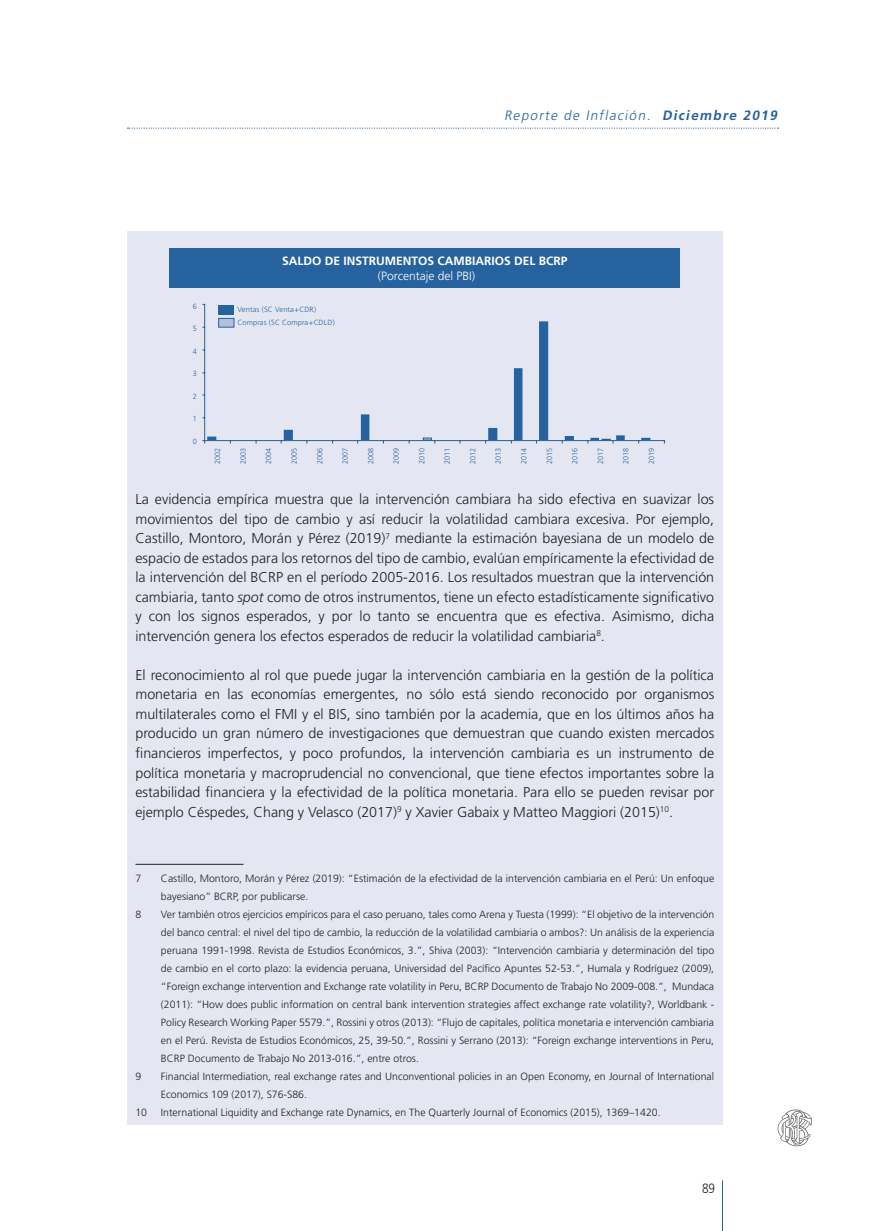
<style>
.page{position:relative;width:893px;height:1231px;background:#fff}
.page>*{position:absolute;margin:0;border:0;box-sizing:border-box;transform-origin:0 0}
.t1{font:300 14.25px/19.5px "Frutiger";color:#231f20;text-align:justify}
.t2{font:italic 300 13.5px "Frutiger";color:#26629d}
.t3{font:300 13.5px "Frutiger";color:#231f20;scale:.88 1}
.t4{font:700 12px "Frutiger";color:#fff}
.t5{font:300 12px "Frutiger";color:#fff}
.t6{font:300 10.5px/18px "Frutiger";color:#231f20}
.t7{font:300 7.5px "Frutiger";color:#26629d;scale:.96 1}
.t8{font:300 7.5px/12.8px "Frutiger";color:#26629d}
.s1{font-weight:700}
.s2{font-style:italic}
</style>
<div class="page">
<svg style="left:127px;top:127px;width:651px;height:2px"></svg>
<hr style="left:722px;top:1179px;width:1px;height:51px;background:#26629d">
<svg style="left:777px;top:1109px;width:34px;height:37px"></svg>
<div style="left:127px;top:231px;width:595px;height:893px;background:#e4e7f2"></div>
<hr style="left:135px;top:863px;width:108px;height:1px;background:#231f20">
<div style="left:218px;top:305px;width:16px;height:9px;background:#26629d"></div>
<div style="left:218px;top:318px;width:16px;height:9px;background:#b3bfdb;border:1px solid #26629d"></div>
<div style="left:169px;top:248px;width:511px;height:40px;background:#26629d"></div>
<svg style="left:207px;top:321px;width:443px;height:119px"></svg>
<hr style="left:204px;top:304px;width:1px;height:136px;background:#26629d">
<hr style="left:205px;top:440px;width:459px;height:1px;background:#26629d">
<svg style="left:423px;top:437px;width:12px;height:6px"></svg>
<svg style="left:601px;top:439px;width:12px;height:4px"></svg>
<p class="t2" style="left:504px;top:107px;width:277px">Reporte de Inflación. <span class="s1">Diciembre 2019</span></p>
<p class="t7" style="left:193px;top:302px;width:6px">6</p>
<p class="t7" style="left:193px;top:324px;width:6px">5</p>
<p class="t7" style="left:193px;top:347px;width:6px">4</p>
<p class="t7" style="left:193px;top:369px;width:6px">3</p>
<p class="t7" style="left:193px;top:392px;width:6px">2</p>
<p class="t7" style="left:193px;top:414px;width:6px">1</p>
<p class="t7" style="left:193px;top:437px;width:6px">0</p>
<p class="t4" style="left:282px;top:254px;width:287px">SALDO DE INSTRUMENTOS CAMBIARIOS DEL BCRP</p>
<p class="t5" style="left:378px;top:269px;width:99px">(Porcentaje del PBI)</p>
<p class="t8" style="left:237px;top:303px;width:99px">Ventas (SC Venta+CDR)<br>Compras (SC Compra+CDLD)</p>
<p class="t7" style="left:213px;top:464px;width:18px;rotate:-90deg">2002</p>
<p class="t7" style="left:239px;top:464px;width:18px;rotate:-90deg">2003</p>
<p class="t7" style="left:264px;top:464px;width:18px;rotate:-90deg">2004</p>
<p class="t7" style="left:290px;top:464px;width:18px;rotate:-90deg">2005</p>
<p class="t7" style="left:315px;top:464px;width:18px;rotate:-90deg">2006</p>
<p class="t7" style="left:341px;top:464px;width:18px;rotate:-90deg">2007</p>
<p class="t7" style="left:366px;top:464px;width:18px;rotate:-90deg">2008</p>
<p class="t7" style="left:392px;top:464px;width:18px;rotate:-90deg">2009</p>
<p class="t7" style="left:417px;top:464px;width:18px;rotate:-90deg">2010</p>
<p class="t7" style="left:443px;top:464px;width:18px;rotate:-90deg">2011</p>
<p class="t7" style="left:468px;top:464px;width:18px;rotate:-90deg">2012</p>
<p class="t7" style="left:494px;top:464px;width:18px;rotate:-90deg">2013</p>
<p class="t7" style="left:519px;top:464px;width:18px;rotate:-90deg">2014</p>
<p class="t7" style="left:545px;top:464px;width:18px;rotate:-90deg">2015</p>
<p class="t7" style="left:570px;top:464px;width:18px;rotate:-90deg">2016</p>
<p class="t7" style="left:596px;top:464px;width:18px;rotate:-90deg">2017</p>
<p class="t7" style="left:621px;top:464px;width:18px;rotate:-90deg">2018</p>
<p class="t7" style="left:647px;top:464px;width:18px;rotate:-90deg">2019</p>
<p class="t1" style="left:135px;top:489px;width:580px">La evidencia empírica muestra que la intervención cambiara ha sido efectiva en suavizar los movimientos del tipo de cambio y así reducir la volatilidad cambiara excesiva. Por ejemplo, Castillo, Montoro, Morán y Pérez (2019)<sup>7</sup> mediante la estimación bayesiana de un modelo de espacio de estados para los retornos del tipo de cambio, evalúan empíricamente la efectividad de la intervención del BCRP en el período 2005-2016. Los resultados muestran que la intervención cambiaria, tanto <span class="s2">spot</span> como de otros instrumentos, tiene un efecto estadísticamente significativo y con los signos esperados, y por lo tanto se encuentra que es efectiva. Asimismo, dicha intervención genera los efectos esperados de reducir la volatilidad cambiaria<sup>8</sup>.</p>
<p class="t1" style="left:135px;top:665px;width:580px">El reconocimiento al rol que puede jugar la intervención cambiaria en la gestión de la política monetaria en las economías emergentes, no sólo está siendo reconocido por organismos multilaterales como el FMI y el BIS, sino también por la academia, que en los últimos años ha producido un gran número de investigaciones que demuestran que cuando existen mercados financieros imperfectos, y poco profundos, la intervención cambiaria es un instrumento de política monetaria y macroprudencial no convencional, que tiene efectos importantes sobre la estabilidad financiera y la efectividad de la política monetaria. Para ello se pueden revisar por ejemplo Céspedes, Chang y Velasco (2017)<sup>9</sup> y Xavier Gabaix y Matteo Maggiori (2015)<sup>10</sup>.</p>
<p class="t6" style="left:135px;top:869px;width:7px">7</p>
<p class="t6" style="left:161px;top:869px;width:554px">Castillo, Montoro, Morán y Pérez (2019): “Estimación de la efectividad de la intervención cambiaria en el Perú: Un enfoque bayesiano” BCRP, por publicarse.</p>
<p class="t6" style="left:135px;top:905px;width:7px">8</p>
<p class="t6" style="left:161px;top:905px;width:554px;text-align:justify">Ver también otros ejercicios empíricos para el caso peruano, tales como Arena y Tuesta (1999): “El objetivo de la intervención del banco central: el nivel del tipo de cambio, la reducción de la volatilidad cambiaria o ambos?: Un análisis de la experiencia peruana 1991-1998. Revista de Estudios Económicos, 3.”, Shiva (2003): “Intervención cambiaria y determinación del tipo de cambio en el corto plazo: la evidencia peruana, Universidad del Pacífico Apuntes 52-53.”, Humala y Rodríguez (2009), “Foreign exchange intervention and Exchange rate volatility in Peru, BCRP Documento de Trabajo No 2009-008.”, Mundaca (2011): “How does public information on central bank intervention strategies affect exchange rate volatility?, Worldbank - Policy Research Working Paper 5579.”, Rossini y otros (2013): “Flujo de capitales, política monetaria e intervención cambiaria en el Perú. Revista de Estudios Económicos, 25, 39-50.”, Rossini y Serrano (2013): “Foreign exchange interventions in Peru, BCRP Documento de Trabajo No 2013-016.”, entre otros.</p>
<p class="t6" style="left:135px;top:1067px;width:7px">9</p>
<p class="t6" style="left:161px;top:1067px;width:554px">Financial Intermediation, real exchange rates and Unconventional policies in an Open Economy, en Journal of International<br>Economics 109 (2017), S76-S86.</p>
<p class="t6" style="left:135px;top:1103px;width:13px">10</p>
<p class="t6" style="left:161px;top:1103px;width:501px">International Liquidity and Exchange rate Dynamics, en The Quarterly Journal of Economics (2015), 1369–1420.</p>
<p class="t3" style="left:702px;top:1179px;width:16px">89</p>
</div>
